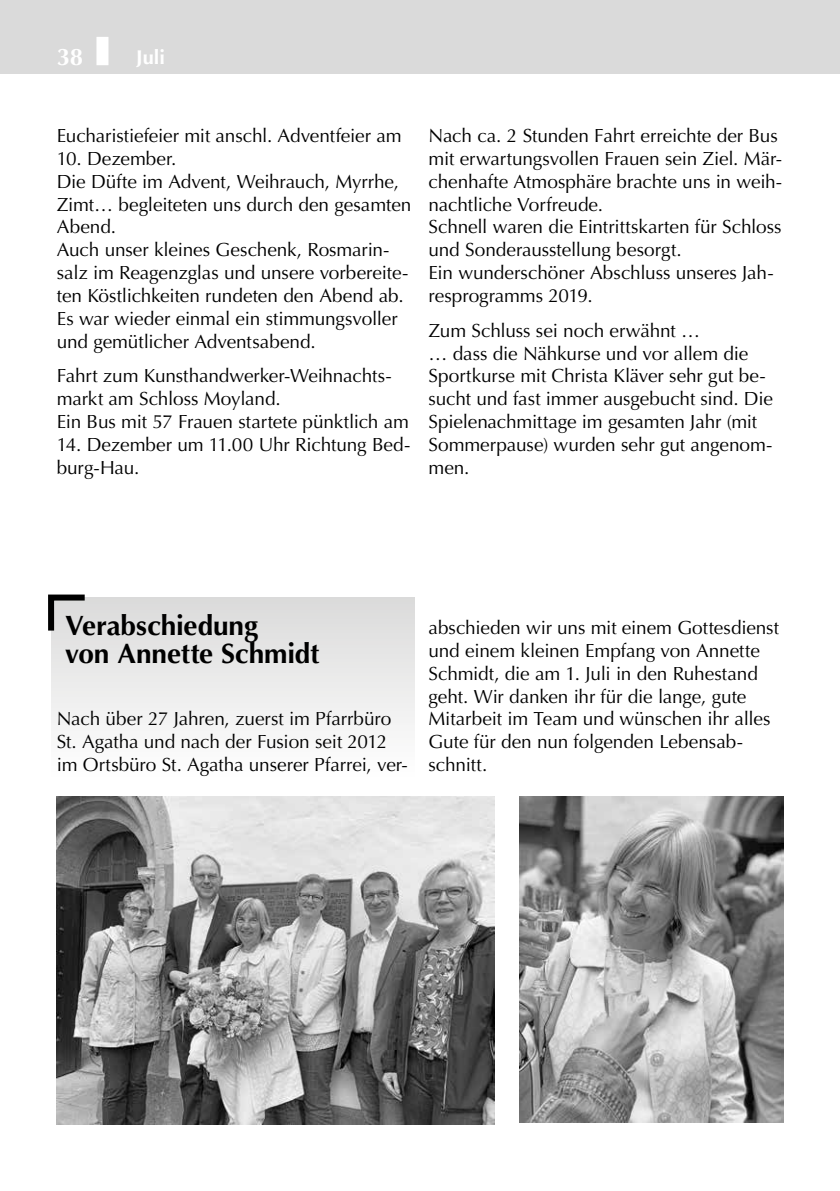
<style>
.page{position:relative;width:840px;height:1191px;background:#fff}
.page>*{position:absolute;margin:0;border:0;box-sizing:border-box;transform-origin:0 0}
.t1{font:700 28px/28px "Optima";letter-spacing:-.005em;color:#000}
.t2{font:700 24px "Optima";color:#fff}
.t3{font:700 20px "Optima";color:#fff}
.t4{font:19px/22.8px "Optima";letter-spacing:-.005em;color:#000}
</style>
<div class="page">
<div style="left:0;top:0;width:839px;height:74px;background:#dadada"></div>
<div style="left:96px;top:37px;width:12px;height:28px;background:#fff"></div>
<img style="left:519px;top:796px;width:263px;height:326px">
<div style="left:51px;top:597px;width:363px;height:182px;background:linear-gradient(to bottom,#dadada,#fff)"></div>
<svg style="left:48px;top:594px;width:43px;height:42px;background:#aeaead"></svg>
<img style="left:57px;top:796px;width:437px;height:328px">
<p class="t2" style="left:57px;top:43px;width:28px">38</p>
<p class="t3" style="left:136px;top:45px;width:30px">Juli</p>
<p class="t4" style="left:57px;top:125px;width:346px">Eucharistiefeier mit anschl. Adventfeier am</p>
<p class="t4" style="left:57px;top:147px;width:356px">10. Dezember.<br>Die Düfte im Advent, Weihrauch, Myrrhe, Zimt… begleiteten uns durch den gesamten Abend.<br>Auch unser kleines Geschenk, Rosmarin&shy;salz im Reagenzglas und unsere vorbereite&shy;ten Köstlichkeiten rundeten den Abend ab.<br>Es war wieder einmal ein stimmungsvoller und gemütlicher Adventsabend.</p>
<p class="t4" style="left:57px;top:365px;width:353px">Fahrt zum Kunsthandwerker-Weihnachts&shy;markt am Schloss Moyland.<br>Ein Bus mit 57 Frauen startete pünktlich am</p>
<p class="t4" style="left:57px;top:433px;width:355px">14. Dezember um 11.00 Uhr Richtung Bed&shy;burg-Hau.</p>
<p class="t4" style="left:428px;top:125px;width:355px">Nach ca. 2 Stunden Fahrt erreichte der Bus mit erwartungsvollen Frauen sein Ziel. Mär&shy;chenhafte Atmosphäre brachte uns in weih&shy;nachtliche Vorfreude.<br>Schnell waren die Eintrittskarten für Schloss und Sonderausstellung besorgt.<br>Ein wunderschöner Abschluss unseres Jah&shy;resprogramms 2019.</p>
<p class="t4" style="left:428px;top:319px;width:346px">Zum Schluss sei noch erwähnt …<br>… dass die Nähkurse und vor allem die Sportkurse mit Christa Kläver sehr gut be&shy;sucht und fast immer ausgebucht sind. Die Spielenachmittage im gesamten Jahr (mit Sommerpause) wurden sehr gut angenom&shy;men.</p>
<h1 class="t1" style="left:65px;top:611px;width:256px">Verabschiedung<br>von Annette Schmidt</h1>
<p class="t4" style="left:57px;top:708px;width:352px">Nach über 27 Jahren, zuerst im Pfarrbüro<br>St. Agatha und nach der Fusion seit 2012 im Ortsbüro St. Agatha unserer Pfarrei, ver-</p>
<p class="t4" style="left:428px;top:616px;width:352px">abschieden wir uns mit einem Gottesdienst und einem kleinen Empfang von Annette Schmidt, die am 1. Juli in den Ruhestand geht. Wir danken ihr für die lange, gute Mitarbeit im Team und wünschen ihr alles Gute für den nun folgenden Lebensab&shy;schnitt.</p>
</div>
